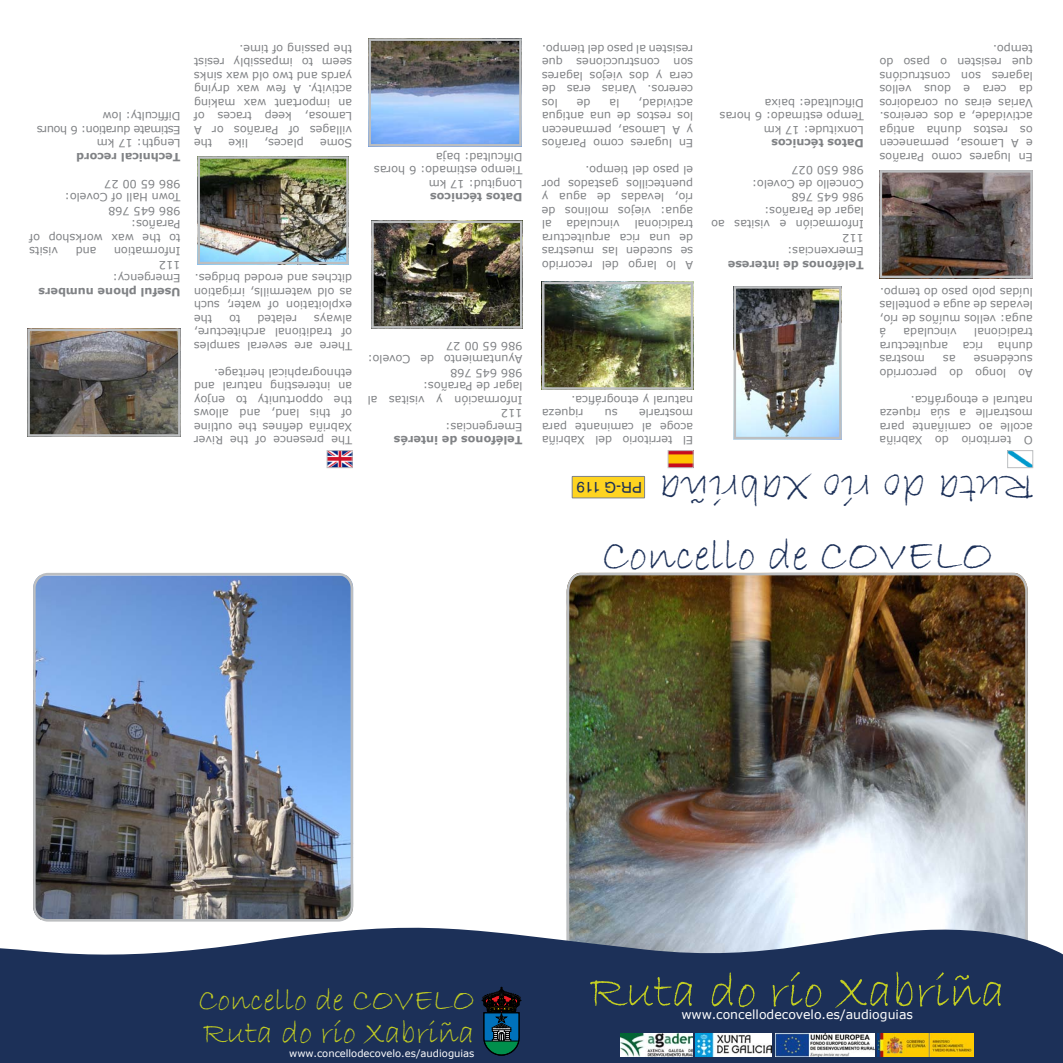
<style>
.page{position:relative;width:1063px;height:1063px;background:#fff}
.page>*{position:absolute;margin:0;border:0;box-sizing:border-box;transform-origin:0 0}
.t1{font:50px "Bradley Hand ITC";color:#c2cd23}
.t2{font:45px "Bradley Hand ITC";color:#1c3058}
.t3{font:32.62px "Bradley Hand ITC";color:#c2cd23}
.t4{font:31.75px "Bradley Hand ITC";color:#c2cd23}
.t5{font:15px "Helvetica";color:#1c3058}
.t6{font:12.5px "Verdana";color:#fff}
.t7{font:11.25px/13.5px "Verdana";color:#808285;text-align:justify}
.t8{font:700 11.25px "Verdana";color:#808285}
.t9{font:11.25px/13.5px "Verdana";letter-spacing:-.03em;color:#808285}
.t10{font:10px "Verdana";color:#fff}
</style>
<div class="page">
<img style="left:566px;top:572px;width:462px;height:344px">
<img style="left:36px;top:576px;width:317px;height:340px">
<div style="left:33px;top:573px;width:320px;height:349px;border:2px solid #bcbec0;border-radius:14px"></div>
<img style="left:883px;top:173px;width:147px;height:102px">
<div style="left:880px;top:170px;width:153px;height:108px;border:2px solid #bcbec0"></div>
<img style="left:200px;top:159px;width:146px;height:102px">
<div style="left:197px;top:156px;width:152px;height:108px;border:2px solid #bcbec0"></div>
<img style="left:545px;top:285px;width:145px;height:102px">
<div style="left:542px;top:282px;width:151px;height:108px;border:2px solid #bcbec0"></div>
<img style="left:374px;top:224px;width:146px;height:102px">
<div style="left:371px;top:221px;width:152px;height:108px;border:2px solid #bcbec0"></div>
<img style="left:670px;top:453px;width:21px;height:13px">
<div style="left:668px;top:451px;width:25px;height:17px;border:1px solid #bcbec0"></div>
<img style="left:329px;top:453px;width:21px;height:13px">
<div style="left:327px;top:451px;width:25px;height:17px;border:1px solid #bcbec0"></div>
<img style="left:1010px;top:453px;width:21px;height:13px">
<div style="left:1008px;top:451px;width:25px;height:17px;border:1px solid #bcbec0"></div>
<img style="left:30px;top:332px;width:148px;height:102px">
<div style="left:27px;top:329px;width:154px;height:108px;border:2px solid #bcbec0"></div>
<img style="left:737px;top:289px;width:102px;height:147px">
<div style="left:734px;top:286px;width:108px;height:153px;border:2px solid #bcbec0"></div>
<img style="left:371px;top:41px;width:148px;height:103px">
<div style="left:368px;top:38px;width:154px;height:109px;border:2px solid #bcbec0"></div>
<div style="left:572px;top:476px;width:73px;height:22px;background:#ffd420"></div>
<div style="left:572px;top:476px;width:73px;height:22px;border:1px solid #808285"></div>
<svg style="left:0;top:916px;width:1063px;height:147px;background:#405173"></svg>
<svg style="left:482px;top:987px;width:39px;height:70px;background:#153c4c"></svg>
<img style="left:621px;top:1033px;width:71px;height:24px">
<img style="left:696px;top:1033px;width:75px;height:24px">
<img style="left:878px;top:1033px;width:96px;height:24px">
<img style="left:775px;top:1033px;width:99px;height:24px">
<p class="t9" style="left:181px;top:150px;width:145px;rotate:-180deg">Length: 17 km<br>Estimate duration: 6 hours<br>Difficulty: low</p>
<p class="t8" style="left:181px;top:164px;width:106px;rotate:-180deg">Technical record</p>
<p class="t7" style="left:181px;top:258px;width:153px;text-align:left;text-indent:122px;rotate:-180deg">visits to the wax workshop of<br>Paraños:<br>986 645 768<br>Town Hall of Covelo:<br>986 65 00 27</p>
<p class="t7" style="left:97px;top:258px;width:22px;rotate:-180deg">and</p>
<p class="t7" style="left:181px;top:285px;width:70px;text-align:left;rotate:-180deg">Emergency:<br>112<br>Information</p>
<p class="t8" style="left:181px;top:299px;width:144px;rotate:-180deg">Useful phone numbers</p>
<p class="t7" style="left:352px;top:150px;width:160px;text-indent:140px;rotate:-180deg">the villages of Paraños or A Lamosa, keep traces of an important wax making activity. A few wax drying yards and two old wax sinks seem to impassibly resist the passing of time.</p>
<p class="t7" style="left:304px;top:150px;width:41px;rotate:-180deg">places,</p>
<p class="t7" style="left:352px;top:150px;width:34px;rotate:-180deg">Some</p>
<p class="t7" style="left:248px;top:150px;width:21px;rotate:-180deg">like</p>
<p class="t7" style="left:352px;top:326px;width:160px;text-indent:140px;rotate:-180deg">the exploitation of water, such as old watermills, irrigation ditches and eroded bridges.</p>
<p class="t7" style="left:352px;top:353px;width:160px;rotate:-180deg">There are several samples of traditional architecture, always</p>
<p class="t7" style="left:241px;top:326px;width:13px;rotate:-180deg">to</p>
<p class="t7" style="left:297px;top:326px;width:41px;rotate:-180deg">related</p>
<p class="t7" style="left:352px;top:447px;width:160px;rotate:-180deg">The presence of the River Xabriña defines the outline of this land, and allows the opportunity to enjoy an interesting natural and ethnographical heritage.</p>
<p class="t7" style="left:523px;top:191px;width:150px;text-align:left;rotate:-180deg">Longitud: 17 km<br>Tiempo estimado: 6 horas<br>Dificultad: baja</p>
<p class="t8" style="left:523px;top:204px;width:94px;rotate:-180deg">Datos técnicos</p>
<p class="t7" style="left:523px;top:434px;width:156px;text-align:left;rotate:-180deg">Emergencias:<br>112<br>Información y visitas al lagar de Paraños:<br>986 645 768<br>Ayuntamiento de Covelo:<br>986 65 00 27</p>
<p class="t8" style="left:523px;top:447px;width:130px;rotate:-180deg">Teléfonos de interés</p>
<p class="t7" style="left:693px;top:110px;width:153px;text-indent:135px;rotate:-180deg">los cereros. Varias eras de cera y dos viejos lagares son construcciones que resisten al paso del tiempo.</p>
<p class="t7" style="left:693px;top:150px;width:153px;rotate:-180deg">En lugares como Paraños y A Lamosa, permanecen los restos de una antigua actividad,</p>
<p class="t7" style="left:591px;top:110px;width:15px;rotate:-180deg">de</p>
<p class="t7" style="left:619px;top:110px;width:11px;rotate:-180deg">la</p>
<p class="t7" style="left:693px;top:231px;width:153px;text-indent:141px;rotate:-180deg">al agua: viejos molinos de río, levadas de agua y puentecillos gastados por el paso del tiempo.</p>
<p class="t7" style="left:693px;top:272px;width:153px;rotate:-180deg">A lo largo del recorrido se suceden las muestras de una rica arquitectura tradicional</p>
<p class="t7" style="left:620px;top:231px;width:55px;rotate:-180deg">vinculada</p>
<p class="t7" style="left:693px;top:420px;width:153px;text-indent:110px;rotate:-180deg">riqueza natural y etnográfica.</p>
<p class="t7" style="left:693px;top:447px;width:153px;rotate:-180deg">El territorio del Xabriña acoge al caminante para mostrarle</p>
<p class="t7" style="left:618px;top:420px;width:14px;rotate:-180deg">su</p>
<p class="t7" style="left:864px;top:137px;width:146px;text-align:left;rotate:-180deg">Lonxitude: 17 km<br>Tempo estimado: 6 horas<br>Dificultade: baixa</p>
<p class="t8" style="left:864px;top:150px;width:94px;rotate:-180deg">Datos técnicos</p>
<p class="t7" style="left:864px;top:258px;width:154px;text-align:left;rotate:-180deg">Emerxencias:<br>112<br>Información e visitas ao lagar de Paraños:<br>986 645 768<br>Concello de Covelo:<br>986 650 027</p>
<p class="t8" style="left:864px;top:272px;width:138px;rotate:-180deg">Teléfonos de interese</p>
<p class="t7" style="left:1033px;top:164px;width:155px;rotate:-180deg">En lugares como Paraños e A Lamosa, permanecen os restos dunha antiga actividade, a dos cereiros.<br>Varias eiras ou coradoiros da cera e dous vellos lagares son construcións que resisten o paso do tempo.</p>
<p class="t7" style="left:1033px;top:339px;width:155px;text-indent:146px;rotate:-180deg">á auga: vellos muíños de río, levadas de auga e pontellas luídas polo paso do tempo.</p>
<p class="t7" style="left:957px;top:339px;width:55px;rotate:-180deg">vinculada</p>
<p class="t7" style="left:1033px;top:339px;width:60px;rotate:-180deg">tradicional</p>
<p class="t7" style="left:948px;top:353px;width:70px;rotate:-180deg">arquitectura</p>
<p class="t7" style="left:983px;top:353px;width:22px;rotate:-180deg">rica</p>
<p class="t7" style="left:1033px;top:353px;width:37px;rotate:-180deg">dunha</p>
<p class="t7" style="left:925px;top:366px;width:47px;rotate:-180deg">mostras</p>
<p class="t7" style="left:1033px;top:380px;width:155px;rotate:-180deg">Ao longo do percorrido sucédense</p>
<p class="t7" style="left:956px;top:366px;width:14px;rotate:-180deg">as</p>
<p class="t7" style="left:1033px;top:447px;width:155px;rotate:-180deg">O territorio do Xabriña acolle ao camiñante para mostrarlle a súa riqueza natural e etnográfica.</p>
<h3 class="t5" style="left:642px;top:496px;width:67px;rotate:-180deg">PR-G 119</h3>
<h2 class="t2" style="left:1034px;top:517px;width:377px;rotate:-180deg">Ruta do río Xabriña</h2>
<h2 class="t2" style="left:602px;top:526px;width:393px">Concello de COVELO</h2>
<h3 class="t4" style="left:198px;top:980px;width:278px">Concello de COVELO</h3>
<h3 class="t3" style="left:203px;top:1012px;width:273px">Ruta do río Xabriña</h3>
<p class="t10" style="left:289px;top:1047px;width:187px">www.concellodecovelo.es/audioguias</p>
<h1 class="t1" style="left:589px;top:959px;width:418px">Ruta do río Xabriña</h1>
<p class="t6" style="left:681px;top:1006px;width:233px">www.concellodecovelo.es/audioguias</p>
</div>
